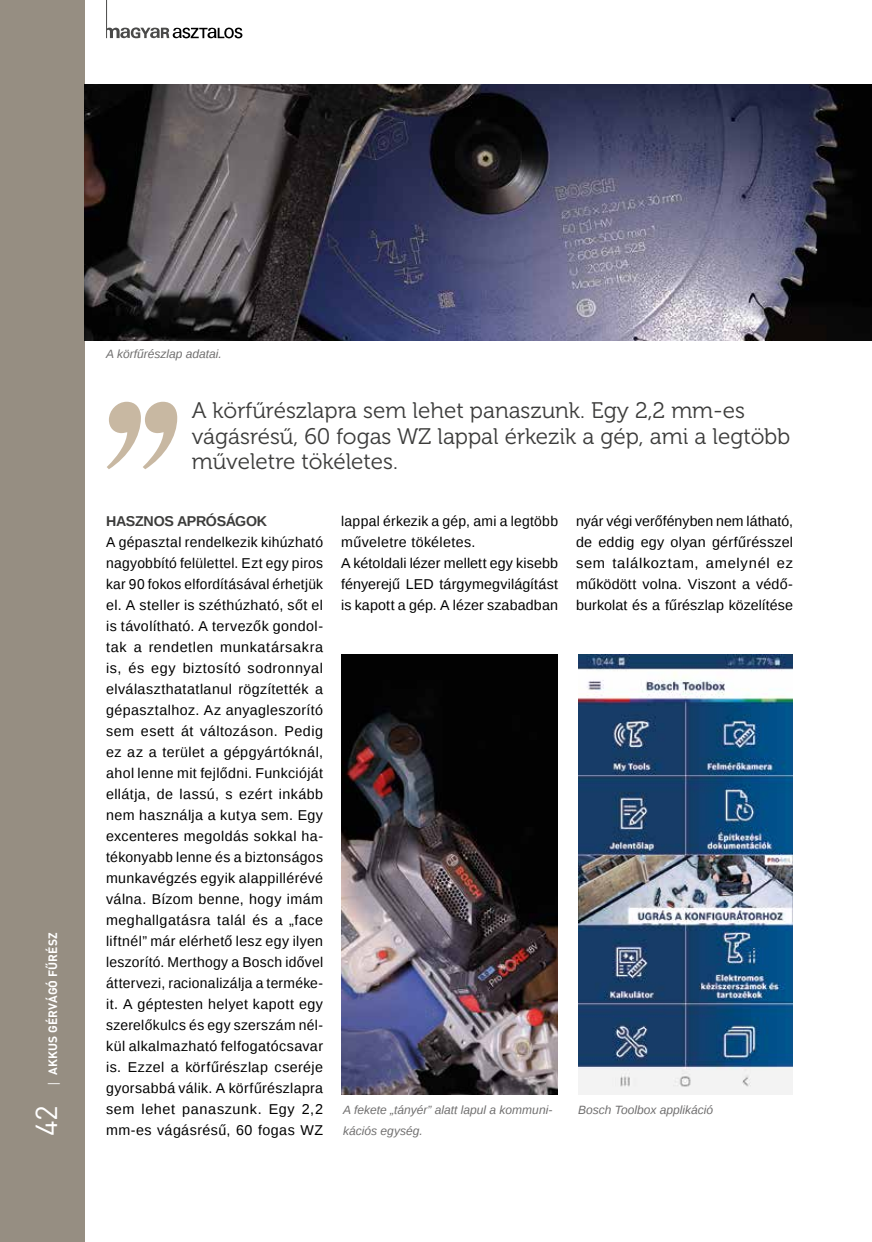
<style>
.page{position:relative;width:872px;height:1242px;background:#fff}
.page>*{position:absolute;margin:0;border:0;box-sizing:border-box;transform-origin:0 0}
.t1{font:30px "DIN Pro";color:#fff}
.t2{font:22.5px/25.5px "Museo 300";color:#3c3c3b}
.t3{font:14.25px/21px "Liberation Sans";letter-spacing:.015em;color:#000;text-align:justify}
.t4{font:700 14.25px "Liberation Sans";letter-spacing:-.025em;color:#3c3c3b}
.t5{font:italic 12px/21px "Liberation Sans";color:#706f6f}
.t6{font:700 12px "DIN Pro";letter-spacing:.01em;color:#fff}
.s1{font-family:"Open Sans";font-weight:400}
</style>
<div class="page">
<div style="left:0;top:0;width:85px;height:1242px;background:#968e82"></div>
<svg style="left:107px;top:27px;width:135px;height:11px"></svg>
<hr style="left:106px;top:0;width:1px;height:38px;background:#4a4a49">
<img style="left:578px;top:654px;width:214px;height:440px">
<img style="left:341px;top:654px;width:216px;height:440px">
<img style="left:85px;top:84px;width:786px;height:256px">
<svg style="left:107px;top:402px;width:70px;height:67px"></svg>
<p class="t6" style="left:45px;top:1087px;width:156px;rotate:-90deg"><span class="s1">|</span> AKKUS GÉRVÁGÓ FŰRÉSZ</p>
<h1 class="t1" style="left:26px;top:1136px;width:33px;rotate:-90deg">42</h1>
<p class="t5" style="left:106px;top:343px;width:117px">A körfűrészlap adatai.</p>
<h2 class="t2" style="left:192px;top:398px;width:600px">A körfűrészlapra sem lehet panaszunk. Egy 2,2 mm-es vágásrésű, 60 fogas WZ lappal érkezik a gép, ami a legtöbb műveletre tökéletes.</h2>
<p class="t4" style="left:106px;top:511px;width:162px">HASZNOS APRÓSÁGOK</p>
<p class="t3" style="left:106px;top:532px;width:218px">A gépasztal rendelkezik kihúzható nagyobbító felülettel. Ezt egy piros kar 90 fokos elfordításával érhetjük el. A steller is széthúzható, sőt el is távolítható. A tervezők gondol&shy;tak a rendetlen munkatársakra is, és egy biztosító sodronnyal elválaszthatatlanul rögzítették a gépasztalhoz. Az anyagleszorító sem esett át változáson. Pedig ez az a terület a gépgyártóknál, ahol lenne mit fejlődni. Funkcióját ellátja, de lassú, s ezért inkább nem használja a kutya sem. Egy excenteres megoldás sokkal ha&shy;tékonyabb lenne és a biztonságos munkavégzés egyik alappillérévé válna. Bízom benne, hogy imám meghallgatásra talál és a „face liftnél” már elérhető lesz egy ilyen leszorító. Merthogy a Bosch idővel áttervezi, racionalizálja a terméke&shy;it. A géptesten helyet kapott egy szerelőkulcs és egy szerszám nél&shy;kül alkalmazható felfogatócsavar is. Ezzel a körfűrészlap cseréje gyorsabbá válik. A körfűrészlapra sem lehet panaszunk. Egy 2,2 mm-es vágásrésű, 60 fogas WZ</p>
<p class="t3" style="left:341px;top:511px;width:218px;text-align:left">lappal érkezik a gép, ami a legtöbb műveletre tökéletes.<br>A kétoldali lézer mellett egy kisebb fényerejű LED tárgymegvilágítást is kapott a gép. A lézer szabadban</p>
<p class="t3" style="left:576px;top:511px;width:218px">nyár végi verőfényben nem látható, de eddig egy olyan gérfűrésszel sem találkoztam, amelynél ez működött volna. Viszont a védő&shy;burkolat és a fűrészlap közelítése</p>
<p class="t5" style="left:343px;top:1099px;width:210px">A fekete „tányér” alatt lapul a kommuni&shy;kációs egység.</p>
<p class="t5" style="left:578px;top:1099px;width:136px">Bosch Toolbox applikáció</p>
</div>
